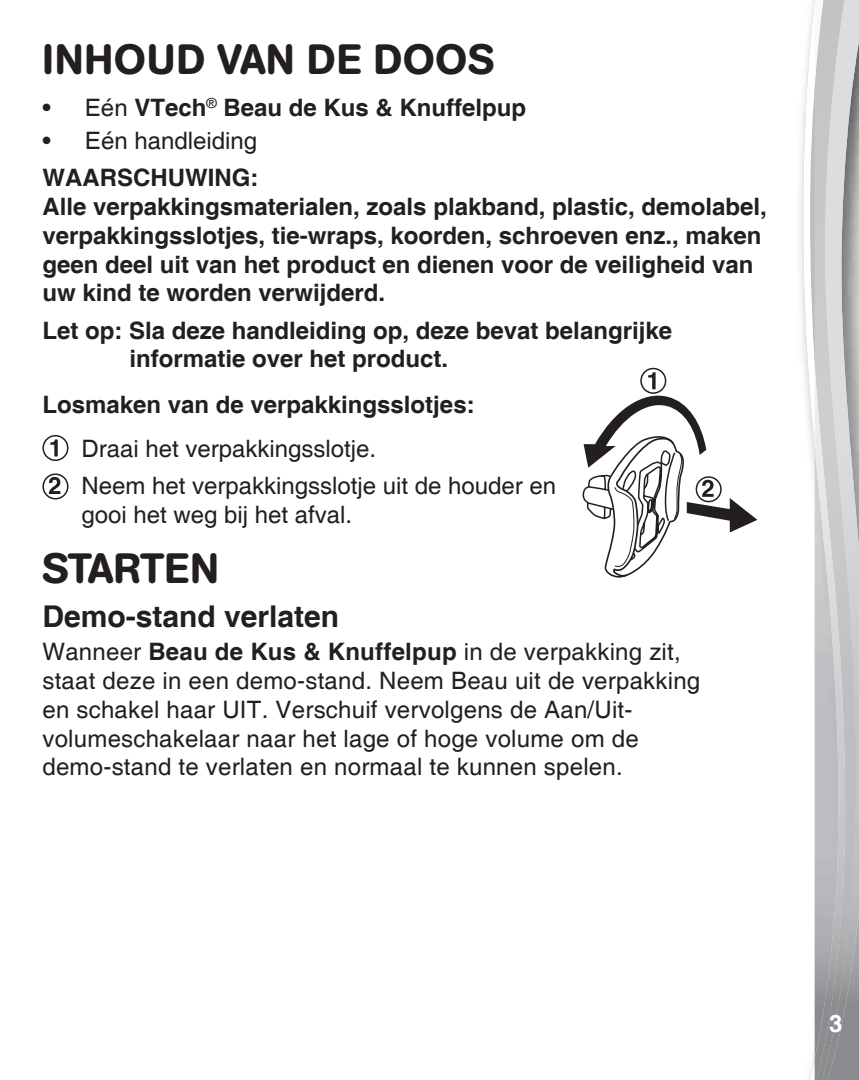
<style>
.page{position:relative;width:859px;height:1080px;background:#fff}
.page>*{position:absolute;margin:0;border:0;box-sizing:border-box;transform-origin:0 0}
.t1{font:500 42px "AG Book Rounded";letter-spacing:.02em;color:#231f20}
.t2{font:500 42px "AG Book Rounded";letter-spacing:-.005em;color:#231f20}
.t3{font:700 30px "Helvetica";color:#231f20}
.t4{font:700 24px/28.8px "Helvetica";color:#231f20}
.t5{font:24px/28.8px "Helvetica";letter-spacing:.01em;color:#231f20}
.t6{font:700 24px "Helvetica";color:#fff}
.s1{font-weight:400}
.s2{font-weight:700}
</style>
<div class="page">
<svg style="left:802px;top:0;width:13px;height:1080px"></svg>
<img style="left:858px;top:3px;width:1px;height:1077px">
<img style="left:848px;top:3px;width:10px;height:1077px">
<svg style="left:823px;top:0;width:36px;height:3px"></svg>
<img style="left:815px;top:1px;width:33px;height:1079px">
<div style="left:640px;top:368px;width:26px;height:26px;border:2px solid #231f20;border-radius:50%"></div>
<svg style="left:583px;top:372px;width:174px;height:206px"></svg>
<div style="left:696px;top:476px;width:26px;height:26px;border:2px solid #231f20;border-radius:50%"></div>
<div style="left:42px;top:435px;width:26px;height:26px;border:2px solid #231f20;border-radius:50%"></div>
<svg style="left:50px;top:439px;width:8px;height:17px"></svg>
<svg style="left:49px;top:477px;width:11px;height:17px"></svg>
<div style="left:42px;top:473px;width:26px;height:26px;border:2px solid #231f20;border-radius:50%"></div>
<h1 class="t1" style="left:42px;top:35px;width:453px">INHOUD VAN DE DOOS</h1>
<p class="t4" style="left:42px;top:94px;width:485px"><span class="s1">• Eén</span> VTech<sup>®</sup> Beau de Kus &amp; Knuffelpup</p>
<p class="t5" style="left:42px;top:127px;width:216px">• Eén handleiding</p>
<p class="t4" style="left:42px;top:164px;width:726px">WAARSCHUWING:<br>Alle verpakkingsmaterialen, zoals plakband, plastic, demolabel, verpakkingsslotjes, tie-wraps, koorden, schroeven enz., maken geen deel uit van het product en dienen voor de veiligheid van uw kind te worden verwijderd.</p>
<p class="t4" style="left:129px;top:317px;width:544px;text-indent:-87px">Let op: Sla deze handleiding op, deze bevat belangrijke informatie over het product.</p>
<p class="t4" style="left:42px;top:392px;width:434px">Losmaken van de verpakkingsslotjes:</p>
<p class="t5" style="left:81px;top:431px;width:476px;line-height:37.2px">Draai het verpakkingsslotje.<br>Neem het verpakkingsslotje uit de houder en</p>
<p class="t5" style="left:81px;top:501px;width:272px">gooi het weg bij het afval.</p>
<h1 class="t2" style="left:42px;top:544px;width:178px">STARTEN</h1>
<p class="t3" style="left:42px;top:598px;width:298px">Demo-stand verlaten</p>
<p class="t5" style="left:42px;top:638px;width:659px">Wanneer <span class="s2">Beau de Kus &amp; Knuffelpup</span> in de verpakking zit, staat deze in een demo-stand. Neem Beau uit de verpakking en schakel haar UIT. Verschuif vervolgens de Aan/Uit&shy;volumeschakelaar naar het lage of hoge volume om de demo-stand te verlaten en normaal te kunnen spelen.</p>
<p class="t6" style="left:829px;top:1008px;width:15px">3</p>
</div>
